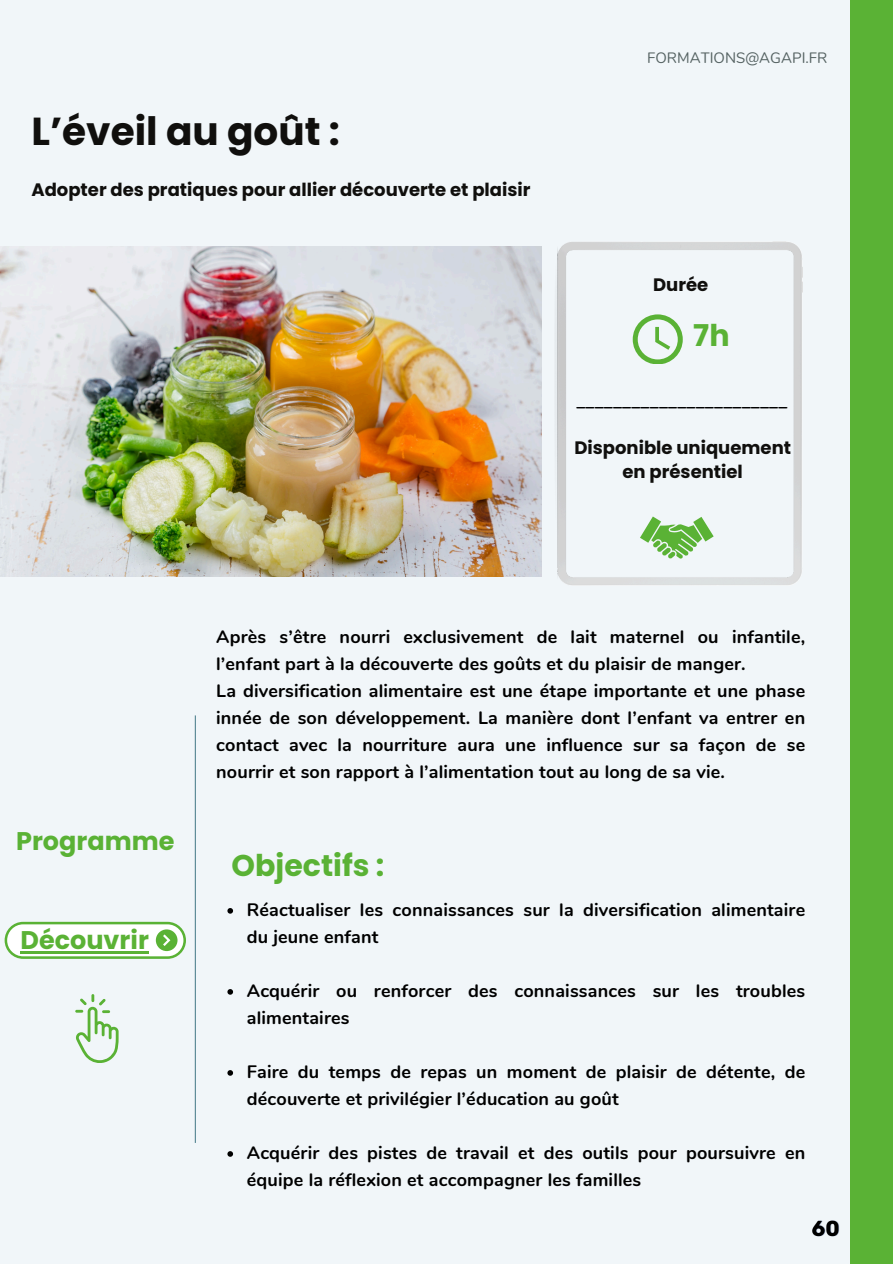
<style>
.page{position:relative;width:893px;height:1264px;background:#fff}
.page>*{position:absolute;margin:0;border:0;box-sizing:border-box;transform-origin:0 0}
.t1{font:700 39px "Poppins";color:#100f0d}
.t2{font:700 30px "Poppins";color:#5ab235}
.t3{font:700 25.5px "Poppins";color:#5ab235}
.t4{font:700 18px/27px "Nunito";letter-spacing:.01em;color:#000}
.t5{font:700 18px/24.8px "Poppins";color:#100f0d;text-align:center}
.t6{font:15px "Nunito";color:#556262}
</style>
<div class="page">
<div style="left:0;top:0;width:892px;height:1263px;background:#f1f6f9"></div>
<div style="left:850px;top:0;width:42px;height:1263px;background:#5ab235"></div>
<hr style="left:195px;top:715px;width:1px;height:427px;background:#558592">
<img style="left:555px;top:242px;width:247px;height:343px">
<svg style="left:632px;top:314px;width:50px;height:50px"></svg>
<svg style="left:227px;top:908px;width:6px;height:5px"></svg>
<svg style="left:227px;top:989px;width:6px;height:5px"></svg>
<svg style="left:227px;top:1070px;width:6px;height:5px"></svg>
<svg style="left:227px;top:1151px;width:6px;height:5px"></svg>
<img style="left:812px;top:1220px;width:28px;height:17px">
<svg style="left:5px;top:921px;width:181px;height:37px"></svg>
<hr style="left:21px;top:951px;width:128px;height:2px;background:#5ab235">
<img style="left:0;top:247px;width:542px;height:329px">
<svg style="left:640px;top:516px;width:73px;height:42px"></svg>
<svg style="left:75px;top:994px;width:44px;height:68px"></svg>
<p class="t1" style="left:31px;top:104px;width:310px">L’éveil au goût :</p>
<p class="t5" style="left:31px;top:177px;width:500px">Adopter des pratiques pour allier découverte et plaisir</p>
<h3 class="t6" style="left:647px;top:48px;width:182px">FORMATIONS@AGAPI.FR</h3>
<h1 class="t5" style="left:653px;top:272px;width:57px">Durée</h1>
<p class="t2" style="left:693px;top:315px;width:38px">7h</p>
<h4 class="t4" style="left:576px;top:387px;width:212px">_______________________</h4>
<h2 class="t5" style="left:574px;top:435px;width:218px">Disponible uniquement en présentiel</h2>
<h4 class="t3" style="left:16px;top:823px;width:160px">Programme</h4>
<p class="t3" style="left:21px;top:922px;width:130px">Découvrir</p>
<p class="t4" style="left:216px;top:623px;width:590px">Après s’être nourri exclusivement de lait maternel ou infantile, l’enfant part à la découverte des goûts et du plaisir de manger.<br>La diversification alimentaire est une étape importante et une phase innée de son développement. La manière dont l’enfant va entrer en contact avec la nourriture aura une influence sur sa façon de se nourrir et son rapport à l’alimentation tout au long de sa vie.</p>
<p class="t2" style="left:231px;top:844px;width:154px">Objectifs :</p>
<h4 class="t4" style="left:247px;top:896px;width:560px">Réactualiser les connaissances sur la diversification alimentaire du jeune enfant</h4>
<p class="t4" style="left:247px;top:977px;width:560px">Acquérir ou renforcer des connaissances sur les troubles alimentaires</p>
<h2 class="t4" style="left:247px;top:1058px;width:560px">Faire du temps de repas un moment de plaisir de détente, de découverte et privilégier l’éducation au goût</h2>
<h4 class="t4" style="left:247px;top:1139px;width:560px">Acquérir des pistes de travail et des outils pour poursuivre en équipe la réflexion et accompagner les familles</h4>
</div>
